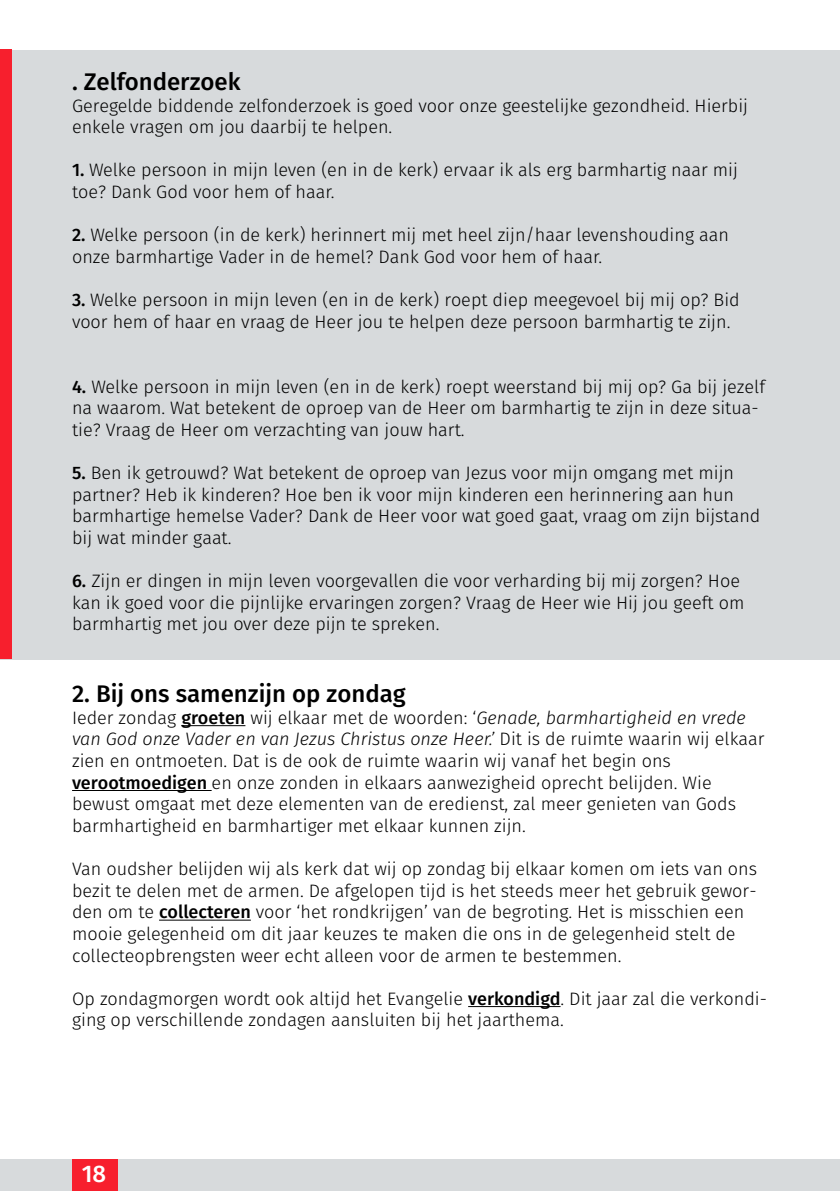
<style>
.page{position:relative;width:840px;height:1191px;background:#fff}
.page>*{position:absolute;margin:0;border:0;box-sizing:border-box;transform-origin:0 0}
.t1{font:500 24px "Fira Sans";color:#000}
.t2{font:500 24px "Fira Sans";color:#fff}
.t3{font:300 18px/21.6px "Fira Sans";color:#000}
.s1{font-weight:500}
.s2{font-style:italic}
</style>
<div class="page">
<div style="left:0;top:50px;width:839px;height:609px;background:#d7dadc"></div>
<div style="left:0;top:50px;width:12px;height:608px;background:#f71f2d"></div>
<hr style="left:181px;top:725px;width:64px;height:1px;background:#000">
<hr style="left:72px;top:790px;width:139px;height:1px;background:#000">
<hr style="left:159px;top:919px;width:92px;height:1px;background:#000">
<hr style="left:468px;top:1006px;width:92px;height:1px;background:#000">
<div style="left:0;top:1159px;width:839px;height:32px;background:#d7dadc"></div>
<div style="left:72px;top:1159px;width:45px;height:32px;background:#f71f2d"></div>
<h1 class="t1" style="left:72px;top:65px;width:170px">. Zelfonderzoek</h1>
<p class="t3" style="left:72px;top:95px;width:677px">Geregelde biddende zelfonderzoek is goed voor onze geestelijke gezondheid. Hierbij enkele vragen om jou daarbij te helpen.</p>
<p class="t3" style="left:72px;top:159px;width:667px"><span class="s1">1.</span> Welke persoon in mijn leven (en in de kerk) ervaar ik als erg barmhartig naar mij toe? Dank God voor hem of haar.</p>
<p class="t3" style="left:72px;top:224px;width:658px"><span class="s1">2.</span> Welke persoon (in de kerk) herinnert mij met heel zijn/haar levenshouding aan onze barmhartige Vader in de hemel? Dank God voor hem of haar.</p>
<p class="t3" style="left:72px;top:289px;width:668px"><span class="s1">3.</span> Welke persoon in mijn leven (en in de kerk) roept diep meegevoel bij mij op? Bid voor hem of haar en vraag de Heer jou te helpen deze persoon barmhartig te zijn.</p>
<p class="t3" style="left:72px;top:375px;width:694px"><span class="s1">4.</span> Welke persoon in mijn leven (en in de kerk) roept weerstand bij mij op? Ga bij jezelf na waarom. Wat betekent de oproep van de Heer om barmhartig te zijn in deze situa&shy;tie? Vraag de Heer om verzachting van jouw hart.</p>
<p class="t3" style="left:72px;top:462px;width:689px"><span class="s1">5.</span> Ben ik getrouwd? Wat betekent de oproep van Jezus voor mijn omgang met mijn partner? Heb ik kinderen? Hoe ben ik voor mijn kinderen een herinnering aan hun barmhartige hemelse Vader? Dank de Heer voor wat goed gaat, vraag om zijn bijstand bij wat minder gaat.</p>
<p class="t3" style="left:72px;top:570px;width:673px"><span class="s1">6.</span> Zijn er dingen in mijn leven voorgevallen die voor verharding bij mij zorgen? Hoe kan ik goed voor die pijnlijke ervaringen zorgen? Vraag de Heer wie Hij jou geeft om barmhartig met jou over deze pijn te spreken.</p>
<h1 class="t1" style="left:72px;top:677px;width:335px">2. Bij ons samenzijn op zondag</h1>
<p class="t3" style="left:72px;top:707px;width:693px">Ieder zondag <span class="s1">groeten</span> wij elkaar met de woorden: ‘<span class="s2">Genade, barmhartigheid en vrede van God onze Vader en van Jezus Christus onze Heer.’</span> Dit is de ruimte waarin wij elkaar zien en ontmoeten. Dat is de ook de ruimte waarin wij vanaf het begin ons <span class="s1">verootmoedigen</span> en onze zonden in elkaars aanwezigheid oprecht belijden. Wie bewust omgaat met deze elementen van de eredienst, zal meer genieten van Gods barmhartigheid en barmhartiger met elkaar kunnen zijn.</p>
<p class="t3" style="left:72px;top:858px;width:686px">Van oudsher belijden wij als kerk dat wij op zondag bij elkaar komen om iets van ons bezit te delen met de armen. De afgelopen tijd is het steeds meer het gebruik gewor&shy;den om te <span class="s1">collecteren</span> voor ‘het rondkrijgen’ van de begroting. Het is misschien een mooie gelegenheid om dit jaar keuzes te maken die ons in de gelegenheid stelt de collecteopbrengsten weer echt alleen voor de armen te bestemmen.</p>
<p class="t3" style="left:72px;top:987px;width:696px">Op zondagmorgen wordt ook altijd het Evangelie <span class="s1">verkondigd</span>. Dit jaar zal die verkondi&shy;ging op verschillende zondagen aansluiten bij het jaarthema.</p>
<h1 class="t2" style="left:82px;top:1156px;width:26px">18</h1>
</div>
